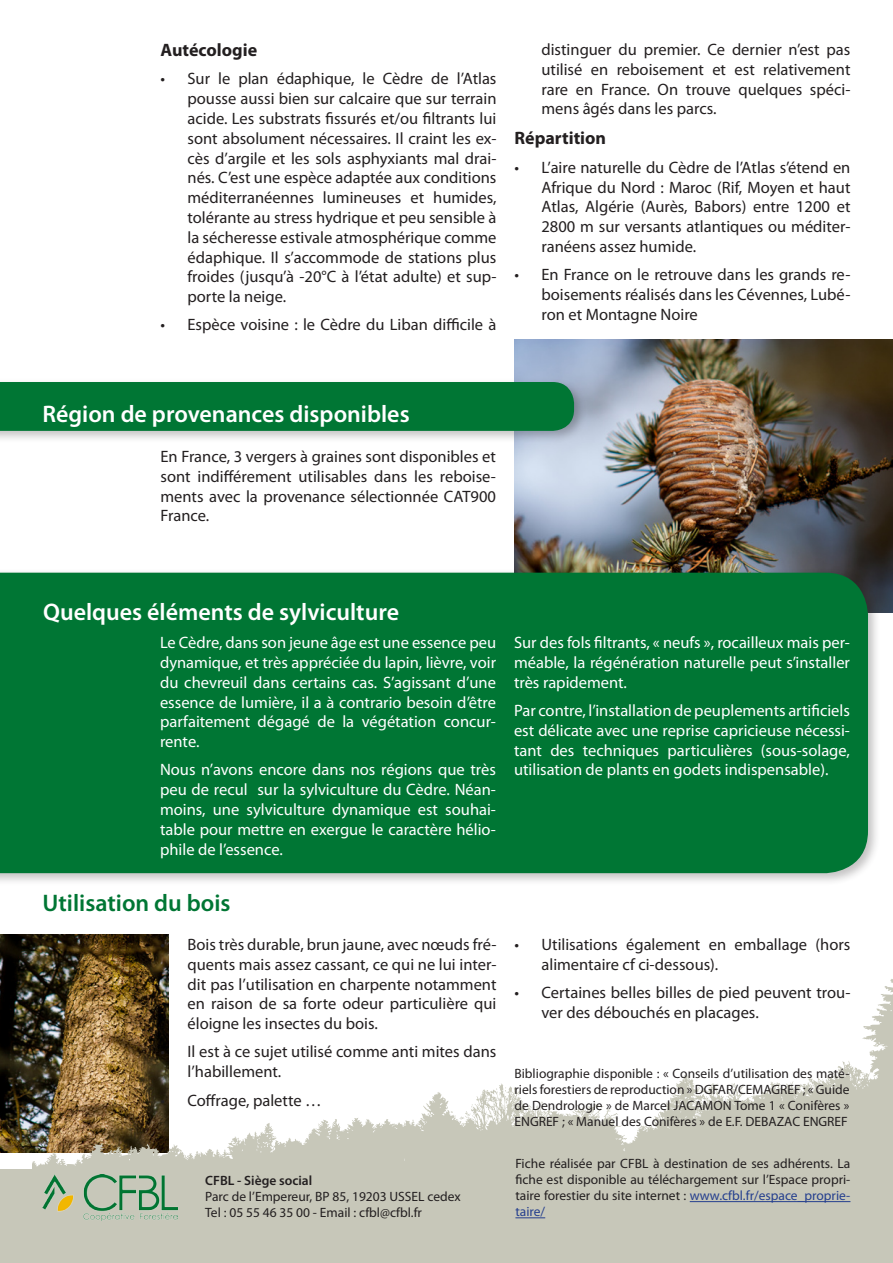
<style>
.page{position:relative;width:893px;height:1263px;background:#fff}
.page>*{position:absolute;margin:0;border:0;box-sizing:border-box;transform-origin:0 0}
.t1{font:600 24px "Myriad Pro";color:#fff}
.t2{font:600 24px "Myriad Pro";color:#007634}
.t3{font:700 18px "Myriad Pro";color:#231f20}
.t4{font:16.5px/19.8px "Myriad Pro";color:#231f20;text-align:justify}
.t5{font:16.5px/19.8px "Myriad Pro";color:#fff;text-align:justify}
.t6{font:13.5px/16.2px "Myriad Pro";color:#231f20;text-align:justify}
.t7{font:600 13.5px "Myriad Pro";color:#231f20}
.s1{color:#253f8e}
</style>
<div class="page">
<img style="left:514px;top:339px;width:379px;height:273px">
<img style="left:0;top:935px;width:169px;height:217px">
<div style="left:0;top:378px;width:587px;height:66px;background:#231f20;opacity:.27"></div>
<div style="left:0;top:382px;width:574px;height:49px;background:#007634"></div>
<div style="left:0;top:568px;width:881px;height:318px;background:#231f20;opacity:.27"></div>
<div style="left:0;top:573px;width:868px;height:300px;background:#007634"></div>
<div style="left:0;top:1169px;width:893px;height:94px;background:#c7c7b9"></div>
<img style="left:43px;top:1175px;width:135px;height:45px">
<svg style="left:33px;top:972px;width:860px;height:197px"></svg>
<svg style="left:514px;top:1092px;width:9px;height:11px"></svg>
<svg style="left:496px;top:1087px;width:12px;height:11px"></svg>
<svg style="left:537px;top:1103px;width:8px;height:3px"></svg>
<svg style="left:459px;top:1104px;width:16px;height:15px"></svg>
<hr style="left:690px;top:1201px;width:160px;height:1px;background:#253f8e">
<hr style="left:515px;top:1217px;width:30px;height:1px;background:#253f8e">
<p class="t3" style="left:161px;top:38px;width:98px">Autécologie</p>
<p class="t4" style="left:187px;top:69px;width:310px;text-indent:-27px">• Sur le plan édaphique, le Cèdre de l’Atlas pousse aussi bien sur calcaire que sur terrain acide. Les substrats fissurés et/ou filtrants lui sont absolument nécessaires. Il craint les ex&shy;cès d’argile et les sols asphyxiants mal drai&shy;nés. C’est une espèce adaptée aux conditions méditerranéennes lumineuses et humides, tolérante au stress hydrique et peu sensible à la sécheresse estivale atmosphérique comme édaphique. Il s’accommode de stations plus froides (jusqu’à -20°C à l’état adulte) et sup&shy;porte la neige.</p>
<p class="t4" style="left:161px;top:315px;width:337px">• Espèce voisine : le Cèdre du Liban difficile à</p>
<p class="t4" style="left:541px;top:39px;width:310px">distinguer du premier. Ce dernier n’est pas utilisé en reboisement et est relativement rare en France. On trouve quelques spéci&shy;mens âgés dans les parcs.</p>
<p class="t3" style="left:514px;top:127px;width:93px">Répartition</p>
<p class="t4" style="left:541px;top:157px;width:310px;text-indent:-27px">• L’aire naturelle du Cèdre de l’Atlas s’étend en Afrique du Nord : Maroc (Rif, Moyen et haut Atlas, Algérie (Aurès, Babors) entre 1200 et 2800 m sur versants atlantiques ou méditer&shy;ranéens assez humide.</p>
<p class="t4" style="left:541px;top:265px;width:310px;text-indent:-27px">• En France on le retrouve dans les grands re&shy;boisements réalisés dans les Cévennes, Lubé&shy;ron et Montagne Noire</p>
<h1 class="t1" style="left:43px;top:399px;width:369px">Région de provenances disponibles</h1>
<p class="t4" style="left:161px;top:446px;width:337px">En France, 3 vergers à graines sont disponibles et sont indifférement utilisables dans les reboise&shy;ments avec la provenance sélectionnée CAT900<br>France.</p>
<h1 class="t1" style="left:43px;top:596px;width:358px">Quelques éléments de sylviculture</h1>
<p class="t5" style="left:160px;top:632px;width:338px">Le Cèdre, dans son jeune âge est une essence peu dynamique, et très appréciée du lapin, lièvre, voir du chevreuil dans certains cas. S’agissant d’une essence de lumière, il a à contrario besoin d’être parfaitement dégagé de la végétation concur&shy;rente.</p>
<p class="t5" style="left:160px;top:760px;width:337px">Nous n’avons encore dans nos régions que très peu de recul sur la sylviculture du Cèdre. Néan&shy;moins, une sylviculture dynamique est souhai&shy;table pour mettre en exergue le caractère hélio&shy;phile de l’essence.</p>
<h1 class="t2" style="left:43px;top:888px;width:190px">Utilisation du bois</h1>
<p class="t4" style="left:187px;top:934px;width:310px;text-indent:-27px">• Bois très durable, brun jaune, avec nœuds fré&shy;quents mais assez cassant, ce qui ne lui inter&shy;dit pas l’utilisation en charpente notamment en raison de sa forte odeur particulière qui éloigne les insectes du bois.</p>
<p class="t4" style="left:187px;top:1042px;width:310px;text-indent:-27px">• Il est à ce sujet utilisé comme anti mites dans l’habillement.</p>
<p class="t4" style="left:161px;top:1090px;width:163px">• Coffrage, palette …</p>
<p class="t7" style="left:205px;top:1172px;width:109px">CFBL - Siège social</p>
<p class="t6" style="left:205px;top:1188px;width:257px">Parc de l’Empereur, BP 85, 19203 USSEL cedex<br>Tel : 05 55 46 35 00 - Email : cfbl@cfbl.fr</p>
<p class="t5" style="left:514px;top:632px;width:337px">Sur des fols filtrants, « neufs », rocailleux mais per&shy;méable, la régénération naturelle peut s’installer très rapidement.</p>
<p class="t5" style="left:514px;top:700px;width:337px">Par contre, l’installation de peuplements artificiels est délicate avec une reprise capricieuse nécessi&shy;tant des techniques particulières (sous-solage, utilisation de plants en godets indispensable).</p>
<p class="t4" style="left:541px;top:934px;width:310px;text-indent:-27px">• Utilisations également en emballage (hors alimentaire cf ci-dessous).</p>
<p class="t4" style="left:541px;top:982px;width:310px;text-indent:-27px">• Certaines belles billes de pied peuvent trou&shy;ver des débouchés en placages.</p>
<p class="t6" style="left:514px;top:1065px;width:337px">Bibliographie disponible : « Conseils d’utilisation des maté&shy;riels forestiers de reproduction » DGFAR/CEMAGREF ; « Guide de Dendrologie » de Marcel JACAMON Tome 1 « Conifères » ENGREF ; « Manuel des Conifères » de E.F. DEBAZAC ENGREF</p>
<p class="t6" style="left:515px;top:1155px;width:337px">Fiche réalisée par CFBL à destination de ses adhérents. La fiche est disponible au téléchargement sur l’Espace propri&shy;taire forestier du site internet : <span class="s1">www.cfbl.fr/espace_proprie&shy;taire/</span></p>
</div>
